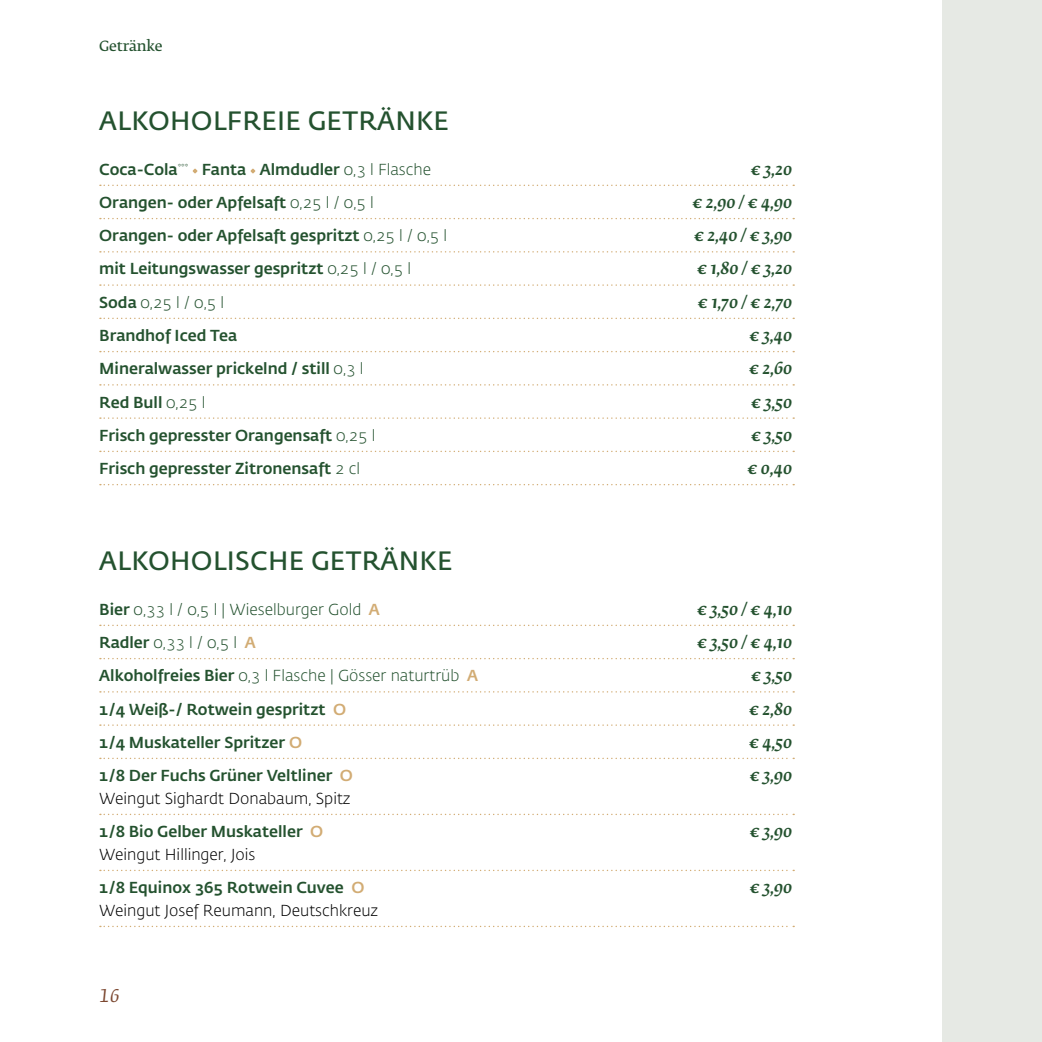
<style>
.page{position:relative;width:1042px;height:1042px;background:#fff}
.page>*{position:absolute;margin:0;border:0;box-sizing:border-box;transform-origin:0 0}
.t1{font:600 26.25px "Fedra Sans Pro";letter-spacing:.01em;color:#24522f}
.t2{font:italic 17.5px "Fedra Serif B Pro";color:#7c4831}
.t3{font:italic 500 16.62px "Fedra Serif B Pro";color:#24522f}
.t4{font:500 15.75px/33.2px "Fedra Sans Pro";color:#24522f}
.t5{font:300 15.75px "Fedra Sans Pro";color:#24522f}
.t6{font:300 15.75px/33.2px "Fedra Sans Pro";color:#000}
.t7{font:14px "Fedra Serif B Pro Demi";letter-spacing:-.01em;color:#24522f}
.s1{font-weight:300}
.s2{font-weight:500}
.s3{font-weight:500;color:#d2ac74}
.s4{color:#d2ac74}
.s5{font-weight:500;color:#24522f}
.s6{font-weight:300;color:#000}
</style>
<div class="page">
<div style="left:943px;top:0;width:99px;height:1042px;background:#e6e9e4"></div>
<svg style="left:100px;top:625px;width:694px;height:1px"></svg>
<svg style="left:100px;top:658px;width:694px;height:1px"></svg>
<svg style="left:100px;top:691px;width:694px;height:1px"></svg>
<svg style="left:100px;top:724px;width:694px;height:2px"></svg>
<svg style="left:100px;top:758px;width:694px;height:1px"></svg>
<svg style="left:100px;top:814px;width:694px;height:1px"></svg>
<svg style="left:100px;top:870px;width:694px;height:1px"></svg>
<svg style="left:100px;top:926px;width:694px;height:1px"></svg>
<svg style="left:100px;top:185px;width:694px;height:1px"></svg>
<svg style="left:100px;top:218px;width:694px;height:1px"></svg>
<svg style="left:100px;top:251px;width:694px;height:1px"></svg>
<svg style="left:100px;top:284px;width:694px;height:2px"></svg>
<svg style="left:100px;top:318px;width:694px;height:1px"></svg>
<svg style="left:100px;top:351px;width:694px;height:1px"></svg>
<svg style="left:100px;top:384px;width:694px;height:1px"></svg>
<svg style="left:100px;top:417px;width:694px;height:2px"></svg>
<svg style="left:100px;top:451px;width:694px;height:1px"></svg>
<svg style="left:100px;top:484px;width:694px;height:1px"></svg>
<svg style="left:193px;top:169px;width:4px;height:4px"></svg>
<svg style="left:250px;top:169px;width:5px;height:4px"></svg>
<p class="t7" style="left:99px;top:38px;width:65px">Getränke</p>
<h1 class="t1" style="left:99px;top:101px;width:351px">ALKOHOLFREIE GETRÄNKE</h1>
<p class="t4" style="left:99px;top:152px;width:333px">Coca-Cola<sup>***</sup> Fanta Almdudler <span class="s1">0,3 l Flasche</span></p>
<p class="t3" style="left:751px;top:159px;width:43px">€ 3,20</p>
<p class="t4" style="left:99px;top:185px;width:276px">Orangen- oder Apfelsaft <span class="s1">0,25 l / 0,5 l</span></p>
<p class="t3" style="left:692px;top:192px;width:101px">€ 2,90 / € 4,90</p>
<p class="t4" style="left:99px;top:218px;width:349px">Orangen- oder Apfelsaft gespritzt <span class="s1">0,25 l / 0,5 l</span></p>
<p class="t3" style="left:694px;top:226px;width:100px">€ 2,40 / € 3,90</p>
<p class="t4" style="left:99px;top:251px;width:313px">mit Leitungswasser gespritzt <span class="s1">0,25 l / 0,5 l</span></p>
<p class="t3" style="left:697px;top:259px;width:97px">€ 1,80 / € 3,20</p>
<p class="t5" style="left:99px;top:292px;width:127px"><span class="s2">Soda</span> 0,25 l / 0,5 l</p>
<p class="t3" style="left:698px;top:292px;width:96px">€ 1,70 / € 2,70</p>
<p class="t4" style="left:99px;top:318px;width:139px">Brandhof Iced Tea</p>
<p class="t3" style="left:749px;top:325px;width:44px">€ 3,40</p>
<p class="t4" style="left:99px;top:351px;width:266px">Mineralwasser prickelnd / still <span class="s1">0,3 l</span></p>
<p class="t3" style="left:749px;top:359px;width:45px">€ 2,60</p>
<p class="t4" style="left:99px;top:384px;width:108px">Red Bull <span class="s1">0,25 l</span></p>
<p class="t3" style="left:751px;top:392px;width:43px">€ 3,50</p>
<p class="t4" style="left:99px;top:418px;width:278px">Frisch gepresster Orangensaft <span class="s1">0,25 l</span></p>
<p class="t3" style="left:751px;top:425px;width:43px">€ 3,50</p>
<p class="t4" style="left:99px;top:451px;width:262px">Frisch gepresster Zitronensaft <span class="s1">2 cl</span></p>
<p class="t3" style="left:747px;top:458px;width:46px">€ 0,40</p>
<h1 class="t1" style="left:99px;top:541px;width:355px">ALKOHOLISCHE GETRÄNKE</h1>
<p class="t5" style="left:99px;top:599px;width:282px"><span class="s2">Bier</span> 0,33 l / 0,5 l | Wieselburger Gold <span class="s3">A</span></p>
<p class="t3" style="left:697px;top:599px;width:97px">€ 3,50 / € 4,10</p>
<p class="t5" style="left:99px;top:632px;width:158px"><span class="s2">Radler</span> 0,33 l / 0,5 l <span class="s3">A</span></p>
<p class="t3" style="left:697px;top:632px;width:97px">€ 3,50 / € 4,10</p>
<p class="t5" style="left:99px;top:665px;width:380px"><span class="s2">Alkoholfreies Bier</span> 0,3 l Flasche | Gösser naturtrüb <span class="s3">A</span></p>
<p class="t3" style="left:751px;top:666px;width:43px">€ 3,50</p>
<p class="t4" style="left:99px;top:691px;width:249px">1/4 Weiß-/ Rotwein gespritzt <span class="s4">O</span></p>
<p class="t3" style="left:749px;top:699px;width:45px">€ 2,80</p>
<p class="t4" style="left:99px;top:724px;width:204px">1/4 Muskateller Spritzer <span class="s4">O</span></p>
<p class="t3" style="left:749px;top:732px;width:45px">€ 4,50</p>
<p class="t4" style="left:99px;top:758px;width:255px">1/8 Der Fuchs Grüner Veltliner <span class="s4">O</span></p>
<p class="t3" style="left:750px;top:765px;width:44px">€ 3,90</p>
<p class="t6" style="left:99px;top:781px;width:253px">Weingut Sighardt Donabaum, Spitz<br><span class="s5">1/8 Bio Gelber Muskateller</span> <span class="s3">O</span></p>
<p class="t3" style="left:750px;top:821px;width:44px">€ 3,90</p>
<p class="t4" style="left:99px;top:836px;width:267px"><span class="s6">Weingut Hillinger, Jois<br></span>1/8 Equinox 365 Rotwein Cuvee <span class="s4">O</span></p>
<p class="t6" style="left:99px;top:893px;width:281px">Weingut Josef Reumann, Deutschkreuz</p>
<p class="t2" style="left:99px;top:986px;width:22px">16</p>
<p class="t3" style="left:750px;top:877px;width:44px">€ 3,90</p>
</div>
